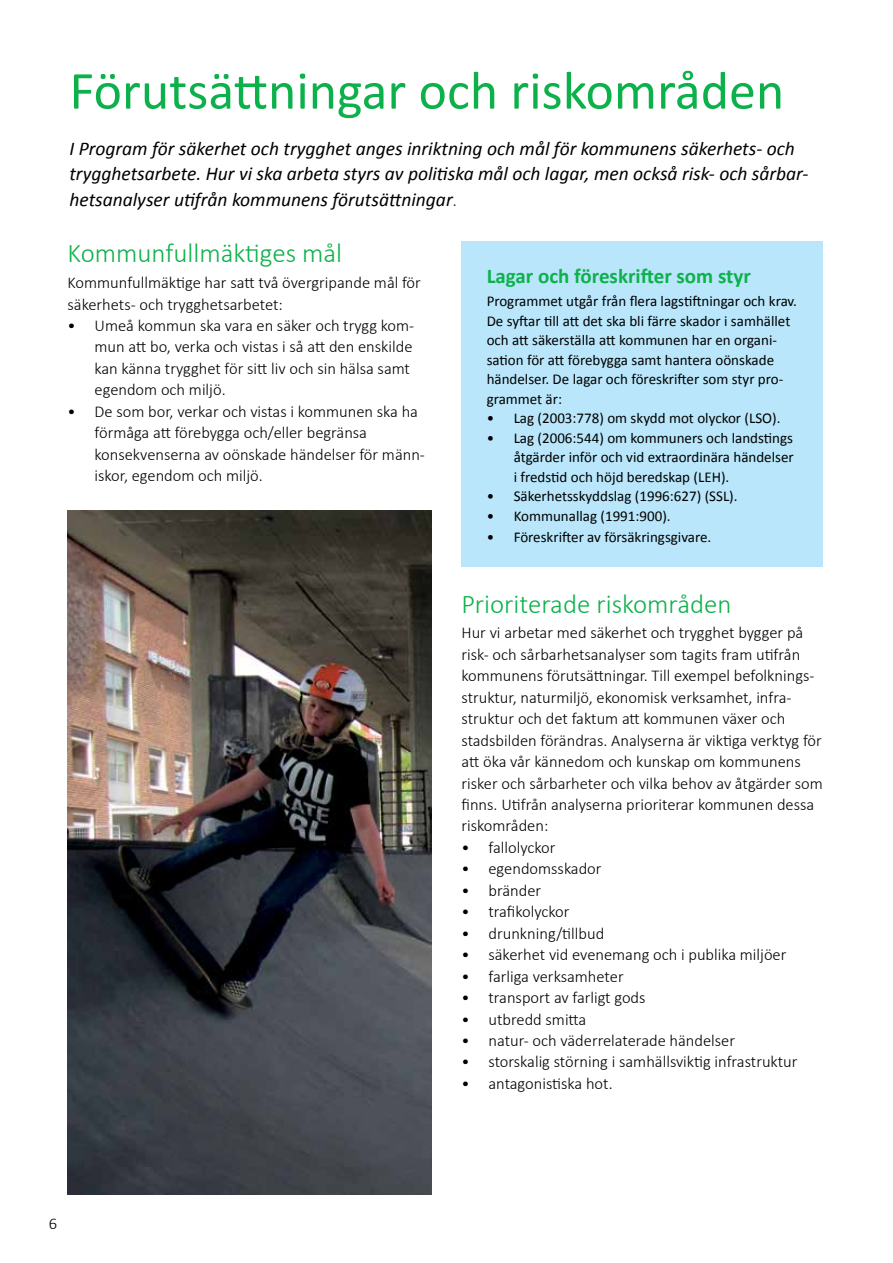
<style>
.page{position:relative;width:893px;height:1263px;background:#fff}
.page>*{position:absolute;margin:0;border:0;box-sizing:border-box;transform-origin:0 0}
.t1{font:54px "Calibri";color:#0db14b}
.t2{font:300 27px "Calibri";color:#0db14b}
.t3{font:700 21px "Calibri";color:#0db14b}
.t4{font:italic 19.5px/25.3px "Calibri";color:#000}
.t5{font:300 16.5px/21.5px "Calibri";color:#000}
.t6{font:15px/19.5px "Calibri";color:#000}
.s1{font-weight:300;font-style:normal;font-size:16.5px}
</style>
<div class="page">
<div style="left:461px;top:241px;width:362px;height:326px;background:#b9e6fa"></div>
<img style="left:68px;top:510px;width:363px;height:685px">
<h1 class="t1" style="left:69px;top:56px;width:716px">Förutsättningar och riskområden</h1>
<p class="t4" style="left:69px;top:135px;width:741px">I Program för säkerhet och trygghet anges inriktning och mål för kommunens säkerhets- och trygghetsarbete. Hur vi ska arbeta styrs av politiska mål och lagar, men också risk- och sårbar&shy;hetsanalyser utifrån kommunens förutsättningar<span class="s1">.</span></p>
<h2 class="t2" style="left:68px;top:237px;width:276px">Kommunfullmäktiges mål</h2>
<p class="t5" style="left:68px;top:272px;width:355px">Kommunfullmäktige har satt två övergripande mål för säkerhets- och trygghetsarbetet:</p>
<p class="t5" style="left:95px;top:315px;width:321px;text-indent:-27px">• Umeå kommun ska vara en säker och trygg kom&shy;mun att bo, verka och vistas i så att den enskilde kan känna trygghet för sitt liv och sin hälsa samt egendom och miljö.</p>
<p class="t5" style="left:95px;top:400px;width:332px;text-indent:-27px">• De som bor, verkar och vistas i kommunen ska ha förmåga att förebygga och/eller begränsa konsekvenserna av oönskade händelser för männ&shy;iskor, egendom och miljö.</p>
<p class="t3" style="left:487px;top:262px;width:266px">Lagar och föreskrifter som styr</p>
<p class="t6" style="left:487px;top:292px;width:312px">Programmet utgår från flera lagstiftningar och krav.<br>De syftar till att det ska bli färre skador i samhället och att säkerställa att kommunen har en organi&shy;sation för att förebygga samt hantera oönskade händelser. De lagar och föreskrifter som styr pro&shy;grammet är:</p>
<p class="t6" style="left:487px;top:409px;width:295px">• Lag (2003:778) om skydd mot olyckor (LSO).</p>
<p class="t6" style="left:514px;top:428px;width:282px;text-align:justify;text-indent:-27px">• Lag (2006:544) om kommuners och landstings åtgärder inför och vid extraordinära händelser i fredstid och höjd beredskap (LEH).</p>
<p class="t6" style="left:487px;top:487px;width:252px">• Säkerhetsskyddslag (1996:627) (SSL).</p>
<p class="t6" style="left:487px;top:506px;width:185px">• Kommunallag (1991:900).</p>
<p class="t6" style="left:487px;top:528px;width:226px">• Föreskrifter av försäkringsgivare.</p>
<h2 class="t2" style="left:461px;top:587px;width:271px">Prioriterade riskområden</h2>
<p class="t5" style="left:461px;top:622px;width:363px">Hur vi arbetar med säkerhet och trygghet bygger på risk- och sårbarhetsanalyser som tagits fram utifrån kommunens förutsättningar. Till exempel befolknings&shy;struktur, naturmiljö, ekonomisk verksamhet, infra&shy;struktur och det faktum att kommunen växer och stadsbilden förändras. Analyserna är viktiga verktyg för att öka vår kännedom och kunskap om kommunens risker och sårbarheter och vilka behov av åtgärder som finns. Utifrån analyserna prioriterar kommunen dessa riskområden:</p>
<p class="t5" style="left:461px;top:836px;width:95px">• fallolyckor</p>
<p class="t5" style="left:461px;top:858px;width:142px">• egendomsskador</p>
<p class="t5" style="left:461px;top:879px;width:81px">• bränder</p>
<p class="t5" style="left:461px;top:901px;width:109px">• trafikolyckor</p>
<p class="t5" style="left:461px;top:922px;width:144px">• drunkning/tillbud</p>
<p class="t5" style="left:461px;top:944px;width:326px">• säkerhet vid evenemang och i publika miljöer</p>
<p class="t5" style="left:461px;top:965px;width:164px">• farliga verksamheter</p>
<p class="t5" style="left:461px;top:987px;width:186px">• transport av farligt gods</p>
<p class="t5" style="left:461px;top:1008px;width:126px">• utbredd smitta</p>
<p class="t5" style="left:461px;top:1030px;width:275px">• natur- och väderrelaterade händelser</p>
<p class="t5" style="left:461px;top:1051px;width:337px">• storskalig störning i samhällsviktig infrastruktur</p>
<p class="t5" style="left:461px;top:1072px;width:153px">• antagonistiska hot.</p>
<p class="t5" style="left:49px;top:1212px;width:10px">6</p>
</div>
